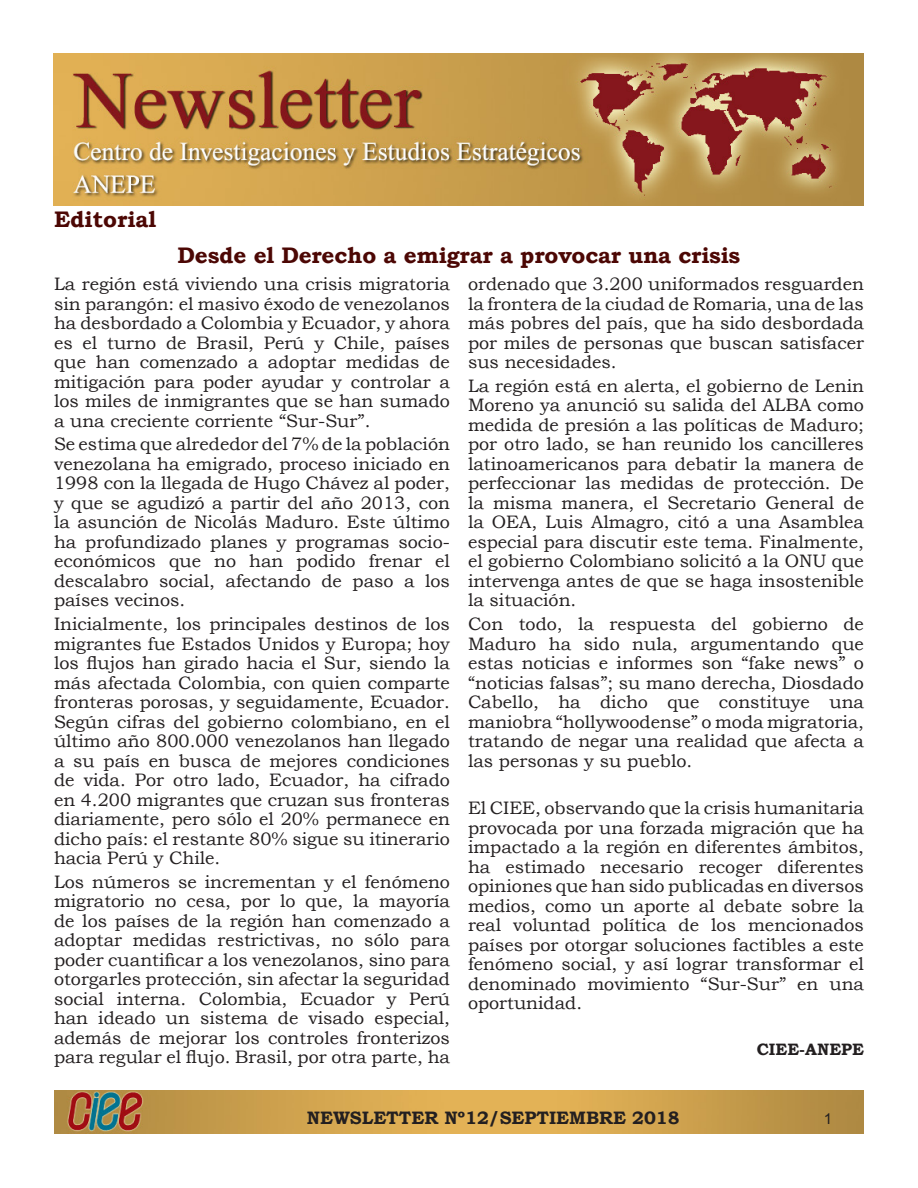
<style>
.page{position:relative;width:918px;height:1188px;background:#fff}
.page>*{position:absolute;margin:0;border:0;box-sizing:border-box;transform-origin:0 0}
.t1{font:700 22.5px "Bookman Old Style";letter-spacing:-.01em;color:#4c0704}
.t2{font:18px/19.5px "Bookman Old Style";color:#231f20;text-align:justify}
.t3{font:700 18px "Bookman Old Style";color:#231f20}
.t4{font:700 16.5px "Bookman Old Style";color:#231f20}
.t5{font:15px "Arial";color:#231f20}
</style>
<div class="page">
<img style="left:54px;top:1090px;width:810px;height:43px">
<img style="left:53px;top:54px;width:811px;height:151px">
<p class="t1" style="left:54px;top:203px;width:104px">Editorial</p>
<p class="t1" style="left:178px;top:239px;width:564px">Desde el Derecho a emigrar a provocar una crisis</p>
<p class="t2" style="left:54px;top:274px;width:398px">La región está viviendo una crisis migratoria sin parangón: el masivo éxodo de venezolanos ha desbordado a Colombia y Ecuador, y ahora es el turno de Brasil, Perú y Chile, países que han comenzado a adoptar medidas de mitigación para poder ayudar y controlar a los miles de inmigrantes que se han sumado a una creciente corriente “Sur-Sur”.</p>
<p class="t2" style="left:54px;top:435px;width:398px">Se estima que alrededor del 7% de la población venezolana ha emigrado, proceso iniciado en 1998 con la llegada de Hugo Chávez al poder, y que se agudizó a partir del año 2013, con la asunción de Nicolás Maduro. Este último ha profundizado planes y programas socio&shy;económicos que no han podido frenar el descalabro social, afectando de paso a los países vecinos.</p>
<p class="t2" style="left:54px;top:614px;width:398px">Inicialmente, los principales destinos de los migrantes fue Estados Unidos y Europa; hoy los flujos han girado hacia el Sur, siendo la más afectada Colombia, con quien comparte fronteras porosas, y seguidamente, Ecuador.<br>Según cifras del gobierno colombiano, en el último año 800.000 venezolanos han llegado a su país en busca de mejores condiciones de vida. Por otro lado, Ecuador, ha cifrado en 4.200 migrantes que cruzan sus fronteras diariamente, pero sólo el 20% permanece en dicho país: el restante 80% sigue su itinerario hacia Perú y Chile.</p>
<p class="t2" style="left:54px;top:872px;width:398px">Los números se incrementan y el fenómeno migratorio no cesa, por lo que, la mayoría de los países de la región han comenzado a adoptar medidas restrictivas, no sólo para poder cuantificar a los venezolanos, sino para otorgarles protección, sin afectar la seguridad social interna. Colombia, Ecuador y Perú han ideado un sistema de visado especial, además de mejorar los controles fronterizos para regular el flujo. Brasil, por otra parte, ha</p>
<p class="t2" style="left:468px;top:274px;width:398px">ordenado que 3.200 uniformados resguarden la frontera de la ciudad de Romaria, una de las más pobres del país, que ha sido desbordada por miles de personas que buscan satisfacer sus necesidades.</p>
<p class="t2" style="left:468px;top:376px;width:398px">La región está en alerta, el gobierno de Lenin Moreno ya anunció su salida del ALBA como medida de presión a las políticas de Maduro; por otro lado, se han reunido los cancilleres latinoamericanos para debatir la manera de perfeccionar las medidas de protección. De la misma manera, el Secretario General de la OEA, Luis Almagro, citó a una Asamblea especial para discutir este tema. Finalmente, el gobierno Colombiano solicitó a la ONU que intervenga antes de que se haga insostenible la situación.</p>
<p class="t2" style="left:468px;top:614px;width:398px">Con todo, la respuesta del gobierno de Maduro ha sido nula, argumentando que estas noticias e informes son “fake news” o “noticias falsas”; su mano derecha, Diosdado Cabello, ha dicho que constituye una maniobra “hollywoodense” o moda migratoria, tratando de negar una realidad que afecta a las personas y su pueblo.</p>
<p class="t2" style="left:468px;top:798px;width:398px">El CIEE, observando que la crisis humanitaria provocada por una forzada migración que ha impactado a la región en diferentes ámbitos, ha estimado necesario recoger diferentes opiniones que han sido publicadas en diversos medios, como un aporte al debate sobre la real voluntad política de los mencionados países por otorgar soluciones factibles a este fenómeno social, y así lograr transformar el denominado movimiento “Sur-Sur” en una oportunidad.</p>
<p class="t4" style="left:757px;top:1038px;width:109px">CIEE-ANEPE</p>
<p class="t3" style="left:307px;top:1105px;width:374px">NEWSLETTER Nº12/SEPTIEMBRE 2018</p>
<p class="t5" style="left:824px;top:1109px;width:10px">1</p>
</div>
